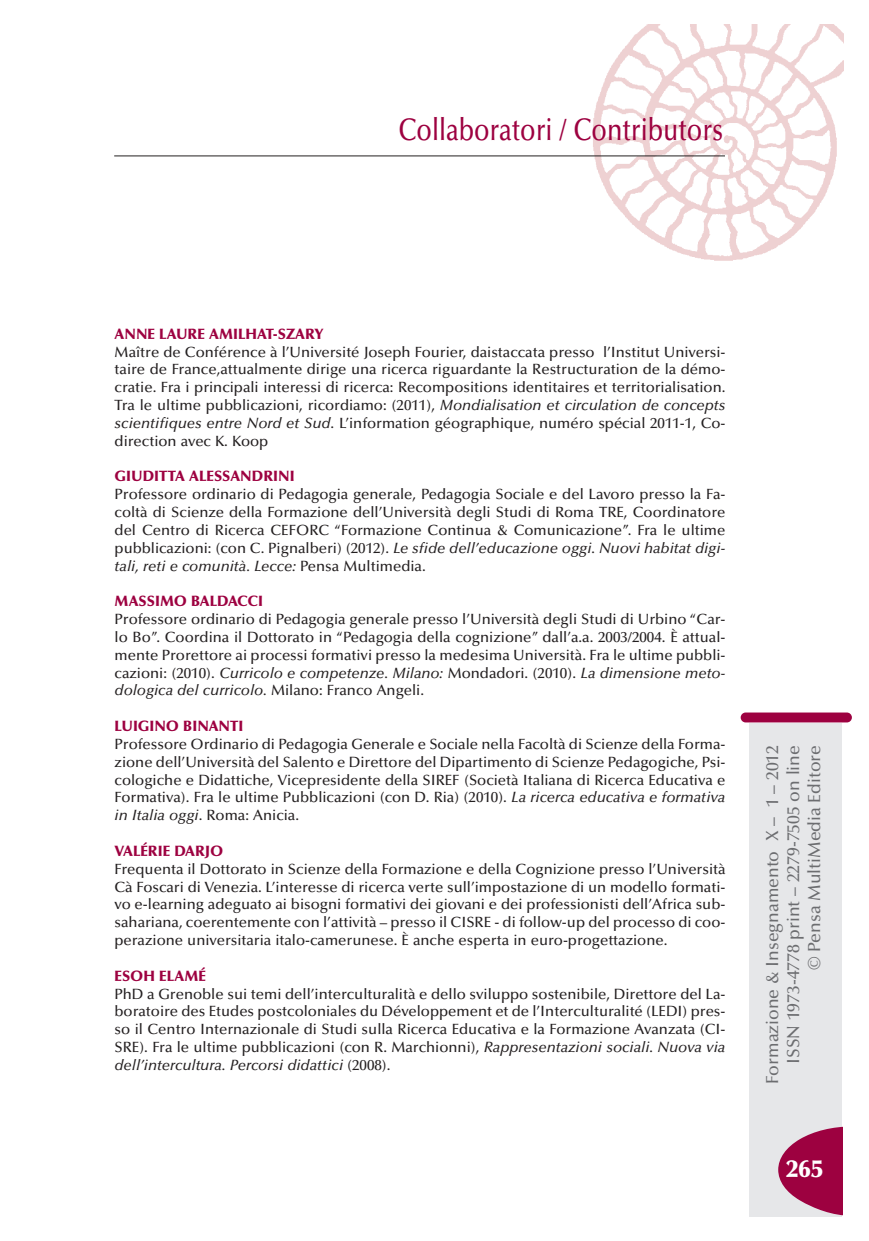
<style>
.page{position:relative;width:869px;height:1241px;background:#fff}
.page>*{position:absolute;margin:0;border:0;box-sizing:border-box;transform-origin:0 0}
.t1{font:500 31.5px "Optima";color:#9d0140;scale:.8 1}
.t2{font:900 24.5px "Optima";color:#fff}
.t3{font:500 17.5px/21px "Optima";color:#6c6d70;text-align:right}
.t4{font:500 14.88px/17.8px "Optima";color:#231f20;text-align:justify}
.t5{font:900 14.88px "Optima";color:#9d0140}
.s1{font-style:italic}
</style>
<div class="page">
<img style="left:571px;top:25px;width:271px;height:236px">
<hr style="left:114px;top:155px;width:610px;height:1px;background:#231f20">
<div style="left:749px;top:722px;width:92px;height:494px;background:#e6e7e9"></div>
<div style="left:740px;top:712px;width:111px;height:10px;background:#9d0140;border-radius:5px"></div>
<svg style="left:778px;top:1126px;width:65px;height:89px"></svg>
<h1 class="t1" style="left:398px;top:117px;width:407px">Collaboratori / Contributors</h1>
<p class="t5" style="left:115px;top:328px;width:210px">ANNE LAURE AMILHAT-SZARY</p>
<p class="t4" style="left:115px;top:344px;width:612px">Maître de Conférence à l’Université Joseph Fourier, daistaccata presso l’Institut Universi&shy;taire de France,attualmente dirige una ricerca riguardante la Restructuration de la démo&shy;cratie. Fra i principali interessi di ricerca: Recompositions identitaires et territorialisation.<br>Tra le ultime pubblicazioni, ricordiamo: (2011), <span class="s1">Mondialisation et circulation de concepts scientifiques entre Nord et Sud</span>. L’information géographique, numéro spécial 2011-1, Co&shy;direction avec K. Koop</p>
<p class="t5" style="left:115px;top:470px;width:182px">GIUDITTA ALESSANDRINI</p>
<p class="t4" style="left:115px;top:487px;width:612px">Professore ordinario di Pedagogia generale, Pedagogia Sociale e del Lavoro presso la Fa&shy;coltà di Scienze della Formazione dell’Università degli Studi di Roma TRE, Coordinatore del Centro di Ricerca CEFORC “Formazione Continua &amp; Comunicazione”. Fra le ultime pubblicazioni: (con C. Pignalberi) (2012). <span class="s1">Le sfide dell’educazione oggi. Nuovi habitat digi&shy;tali, reti e comunità. Lecce:</span> Pensa Multimedia.</p>
<p class="t5" style="left:115px;top:595px;width:150px">MASSIMO BALDACCI</p>
<p class="t4" style="left:115px;top:611px;width:612px">Professore ordinario di Pedagogia generale presso l’Università degli Studi di Urbino “Car&shy;lo Bo”. Coordina il Dottorato in “Pedagogia della cognizione” dall’a.a. 2003/2004. È attual&shy;mente Prorettore ai processi formativi presso la medesima Università. Fra le ultime pubbli&shy;cazioni: (2010). <span class="s1">Curricolo e competenze. Milano:</span> Mondadori. (2010). <span class="s1">La dimensione meto&shy;dologica del curricolo.</span> Milano: Franco Angeli.</p>
<p class="t5" style="left:114px;top:720px;width:130px">LUIGINO BINANTI</p>
<p class="t4" style="left:114px;top:736px;width:612px">Professore Ordinario di Pedagogia Generale e Sociale nella Facoltà di Scienze della Forma&shy;zione dell’Università del Salento e Direttore del Dipartimento di Scienze Pedagogiche, Psi&shy;cologiche e Didattiche, Vicepresidente della SIREF (Società Italiana di Ricerca Educativa e Formativa). Fra le ultime Pubblicazioni (con D. Ria) (2010). <span class="s1">La ricerca educativa e formativa in Italia oggi</span>. Roma: Anicia.</p>
<p class="t5" style="left:114px;top:844px;width:110px">VALÉRIE DARJO</p>
<p class="t4" style="left:114px;top:861px;width:612px">Frequenta il Dottorato in Scienze della Formazione e della Cognizione presso l’Università Cà Foscari di Venezia. L’interesse di ricerca verte sull’impostazione di un modello formati&shy;vo e-learning adeguato ai bisogni formativi dei giovani e dei professionisti dell’Africa sub&shy;sahariana, coerentemente con l’attività – presso il CISRE - di follow-up del processo di coo&shy;perazione universitaria italo-camerunese. È anche esperta in euro-progettazione.</p>
<p class="t5" style="left:114px;top:969px;width:93px">ESOH ELAMÉ</p>
<p class="t4" style="left:114px;top:986px;width:612px">PhD a Grenoble sui temi dell’interculturalità e dello sviluppo sostenibile, Direttore del La&shy;boratoire des Etudes postcoloniales du Développement et de l’Interculturalité (LEDI) pres&shy;so il Centro Internazionale di Studi sulla Ricerca Educativa e la Formazione Avanzata (CI-SRE). Fra le ultime pubblicazioni (con R. Marchionni), <span class="s1">Rappresentazioni sociali. Nuova via dell’intercultura. Percorsi didattici</span> (2008).</p>
<p class="t3" style="left:763px;top:1083px;width:340px;rotate:-90deg">Formazione &amp; Insegnamento X – 1 – 2012<br>ISSN 1973-4778 print – 2279-7505 on line<br>© Pensa MultiMedia Editore</p>
<h2 class="t2" style="left:785px;top:1158px;width:38px">265</h2>
</div>
